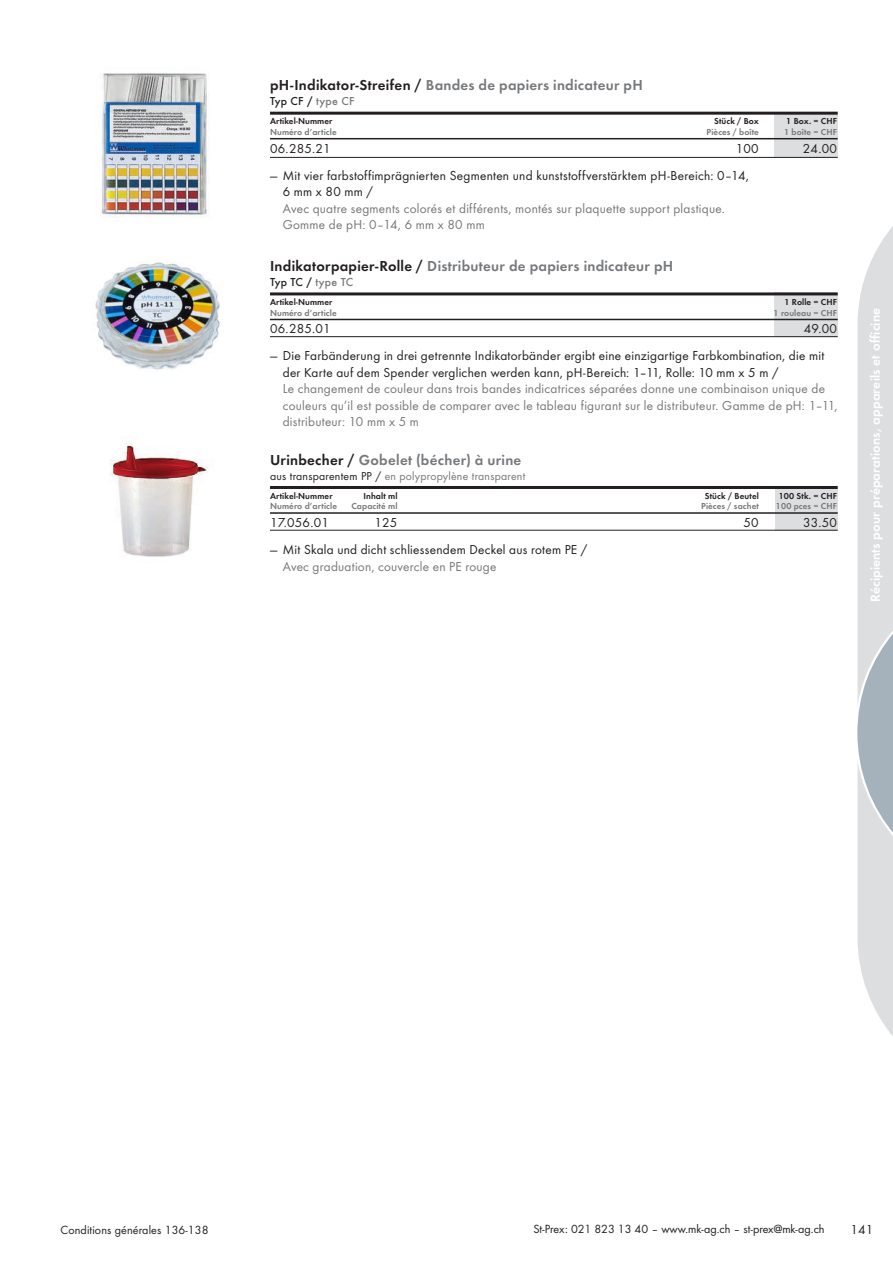
<style>
.page{position:relative;width:893px;height:1263px;background:#fff}
.page>*{position:absolute;margin:0;border:0;box-sizing:border-box;transform-origin:0 0}
.U1_Untertitel_1{font:15px "Futura Dem";letter-spacing:.02em;color:#76787b}
.LT_Lauftext_Produkt{font:13.5px/16.5px "Futura Boo";letter-spacing:.02em;color:#76787b}
.LT_Lauftext_Produkt-2{font:13.5px/16.5px "Futura Boo";letter-spacing:.02em;color:#231f20}
.Ti_tabelleninhalt{font:13.5px "Futura Boo";letter-spacing:.02em;color:#231f20}
.t1{font:13.5px "Futura Dem";letter-spacing:.01em;color:#fff}
.t2{font:12.3px "Futura Boo";letter-spacing:.005em;color:#231f20}
.U2_Untertitel_2{font:12px "Futura Boo";letter-spacing:.02em;color:#76787b}
.U2_Untertitel_2-2{font:500 12px "Futura";letter-spacing:.02em;color:#231f20}
.TF_Tabellenkopf_F{font:9px "Futura Dem";letter-spacing:.01em;color:#76787b}
.TD_Tabellenkopf_D{font:9px "Futura Dem";letter-spacing:.01em;color:#231f20}
.s1{color:#231f20}
.s2{color:#76787b}
</style>
<div class="page">
<svg style="left:857px;top:226px;width:36px;height:810px;background:#d7dadd"></svg>
<div style="left:775px;top:488px;width:63px;height:42px;background:#dddee0"></div>
<div style="left:774px;top:113px;width:64px;height:44px;background:#dddee0"></div>
<div style="left:774px;top:292px;width:64px;height:44px;background:#dddee0"></div>
<hr style="left:270px;top:112px;width:568px;height:3px;background:#231f20">
<hr style="left:270px;top:138px;width:568px;height:1px;background:#231f20">
<hr style="left:270px;top:157px;width:568px;height:1px;background:#231f20">
<hr style="left:270px;top:292px;width:568px;height:3px;background:#231f20">
<hr style="left:270px;top:319px;width:568px;height:1px;background:#231f20">
<hr style="left:270px;top:336px;width:568px;height:1px;background:#231f20">
<hr style="left:270px;top:486px;width:568px;height:3px;background:#231f20">
<hr style="left:270px;top:512px;width:568px;height:2px;background:#231f20">
<hr style="left:270px;top:530px;width:568px;height:1px;background:#231f20">
<img style="left:95px;top:261px;width:125px;height:109px">
<img style="left:100px;top:73px;width:109px;height:145px">
<img style="left:110px;top:443px;width:98px;height:114px">
<p class="U1_Untertitel_1" style="left:270px;top:74px;width:374px"><span class="s1">pH-Indikator-Streifen /</span> Bandes de papiers indicateur pH</p>
<p class="U2_Untertitel_2-2" style="left:270px;top:93px;width:86px">Typ CF / <span class="s2">type CF</span></p>
<p class="TD_Tabellenkopf_D" style="left:270px;top:115px;width:64px">Artikel-Nummer</p>
<p class="TD_Tabellenkopf_D" style="left:714px;top:115px;width:46px">Stück / Box</p>
<p class="TD_Tabellenkopf_D" style="left:786px;top:115px;width:52px">1 Box. = CHF</p>
<p class="TF_Tabellenkopf_F" style="left:270px;top:125px;width:68px">Numéro d’article</p>
<p class="TF_Tabellenkopf_F" style="left:707px;top:125px;width:54px">Pièces / boîte</p>
<p class="TF_Tabellenkopf_F" style="left:784px;top:125px;width:54px">1 boîte = CHF</p>
<p class="Ti_tabelleninhalt" style="left:270px;top:139px;width:62px">06.285.21</p>
<p class="Ti_tabelleninhalt" style="left:736px;top:139px;width:24px">100</p>
<p class="Ti_tabelleninhalt" style="left:803px;top:139px;width:36px">24.00</p>
<p class="LT_Lauftext_Produkt-2" style="left:283px;top:166px;width:468px;text-indent:-13px">— Mit vier farbstoffimprägnierten Segmenten und kunststoffverstärktem pH-Bereich: 0–14,<br>6 mm x 80 mm /</p>
<p class="LT_Lauftext_Produkt" style="left:283px;top:199px;width:444px">Avec quatre segments colorés et différents, montés sur plaquette support plastique.<br>Gomme de pH: 0–14, 6 mm x 80 mm</p>
<p class="U1_Untertitel_1" style="left:270px;top:255px;width:405px"><span class="s1">Indikatorpapier-Rolle /</span> Distributeur de papiers indicateur pH</p>
<p class="U2_Untertitel_2-2" style="left:270px;top:274px;width:85px">Typ TC / <span class="s2">type TC</span></p>
<p class="TD_Tabellenkopf_D" style="left:270px;top:296px;width:64px">Artikel-Nummer</p>
<p class="TD_Tabellenkopf_D" style="left:784px;top:296px;width:54px">1 Rolle = CHF</p>
<p class="TF_Tabellenkopf_F" style="left:270px;top:306px;width:68px">Numéro d’article</p>
<p class="TF_Tabellenkopf_F" style="left:774px;top:306px;width:65px">1 rouleau = CHF</p>
<p class="Ti_tabelleninhalt" style="left:270px;top:320px;width:62px">06.285.01</p>
<p class="Ti_tabelleninhalt" style="left:804px;top:320px;width:35px">49.00</p>
<p class="LT_Lauftext_Produkt-2" style="left:283px;top:347px;width:543px;text-indent:-13px">— Die Farbänderung in drei getrennte Indikatorbänder ergibt eine einzigartige Farbkombination, die mit der Karte auf dem Spender verglichen werden kann, pH-Bereich: 1–11, Rolle: 10 mm x 5 m /</p>
<p class="LT_Lauftext_Produkt" style="left:283px;top:380px;width:556px">Le changement de couleur dans trois bandes indicatrices séparées donne une combinaison unique de couleurs qu’il est possible de comparer avec le tableau figurant sur le distributeur. Gamme de pH: 1–11, distributeur: 10 mm x 5 m</p>
<p class="U1_Untertitel_1" style="left:270px;top:449px;width:253px"><span class="s1">Urinbecher /</span> Gobelet (bécher) à urine</p>
<p class="U2_Untertitel_2" style="left:270px;top:467px;width:257px"><span class="s1">aus transparentem PP /</span> en polypropylène transparent</p>
<p class="TD_Tabellenkopf_D" style="left:270px;top:489px;width:64px">Artikel-Nummer</p>
<p class="TD_Tabellenkopf_D" style="left:364px;top:489px;width:35px">Inhalt ml</p>
<p class="TD_Tabellenkopf_D" style="left:705px;top:489px;width:56px">Stück / Beutel</p>
<p class="TD_Tabellenkopf_D" style="left:779px;top:489px;width:60px">100 Stk. = CHF</p>
<p class="TF_Tabellenkopf_F" style="left:270px;top:500px;width:68px">Numéro d’article</p>
<p class="TF_Tabellenkopf_F" style="left:351px;top:500px;width:48px">Capacité ml</p>
<p class="TF_Tabellenkopf_F" style="left:701px;top:500px;width:59px">Pièces / sachet</p>
<p class="TF_Tabellenkopf_F" style="left:776px;top:500px;width:63px">100 pces = CHF</p>
<p class="Ti_tabelleninhalt" style="left:270px;top:513px;width:60px">17.056.01</p>
<p class="Ti_tabelleninhalt" style="left:374px;top:513px;width:24px">125</p>
<p class="Ti_tabelleninhalt" style="left:743px;top:513px;width:17px">50</p>
<p class="Ti_tabelleninhalt" style="left:803px;top:513px;width:35px">33.50</p>
<p class="LT_Lauftext_Produkt-2" style="left:270px;top:540px;width:319px">— Mit Skala und dicht schliessendem Deckel aus rotem PE /</p>
<p class="LT_Lauftext_Produkt" style="left:283px;top:557px;width:215px">Avec graduation, couvercle en PE rouge</p>
<p class="t1" style="left:865px;top:602px;width:295px;rotate:-90deg">Récipients pour préparations, appareils et officine</p>
<p class="t2" style="left:61px;top:1221px;width:149px">Conditions générales 136-138</p>
<p class="t2" style="left:533px;top:1221px;width:293px">St-Prex: 021 823 13 40 ‒ www.mk-ag.ch ‒ st-prex@mk-ag.ch</p>
<p class="LT_Lauftext_Produkt-2" style="left:850px;top:1220px;width:24px">141</p>
</div>
